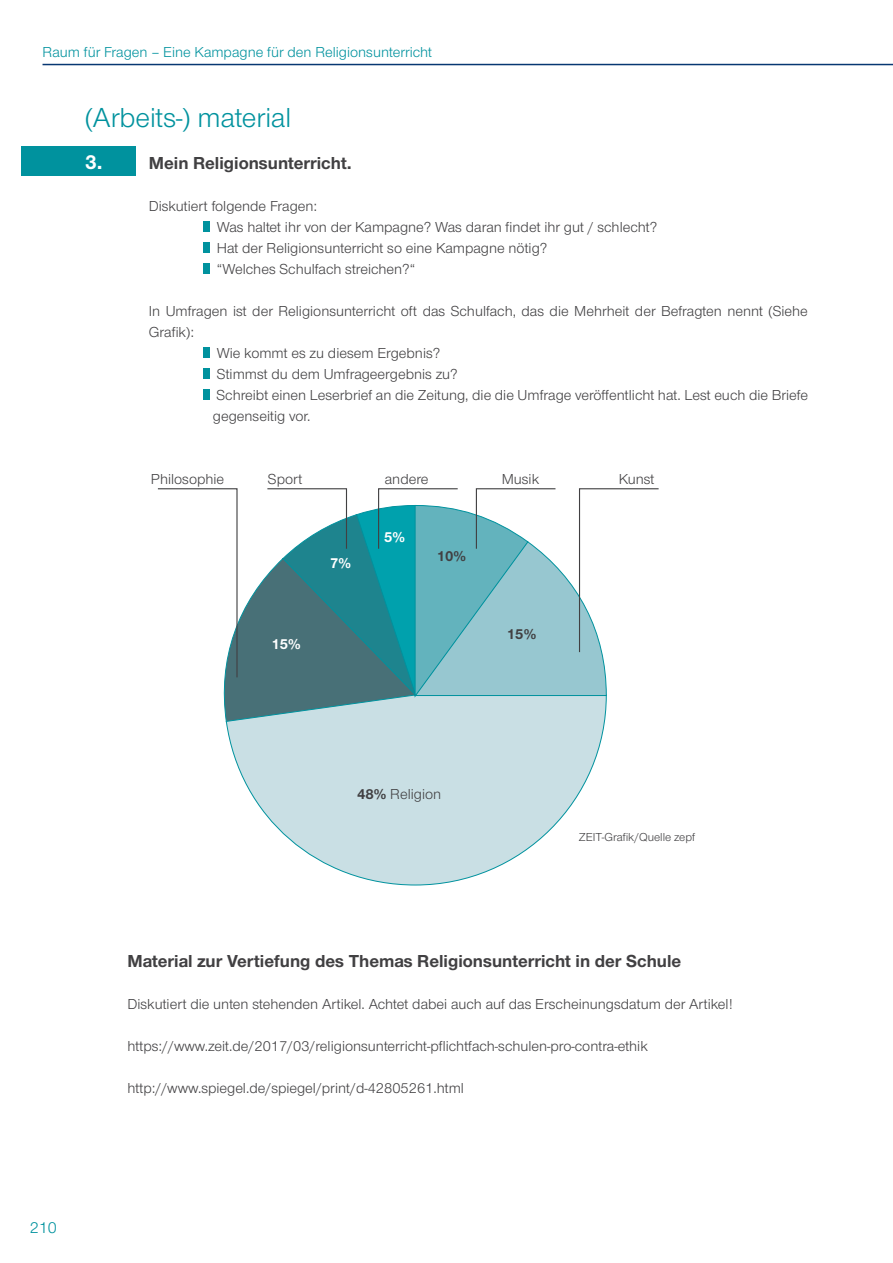
<style>
.page{position:relative;width:893px;height:1263px;background:#fff}
.page>*{position:absolute;margin:0;border:0;box-sizing:border-box;transform-origin:0 0}
.t1{font:28.5px "Nordelbica";color:#00929e}
.t2{font:700 18px "Nordelbica";color:#414042}
.t3{font:16.5px "Nordelbica";color:#00929e}
.t4{font:15px/21px "Nordelbica";color:#414042}
.t5{font:15px "Nordelbica";color:#00929e}
.t6{font:700 15px "Nordelbica";color:#fff}
.t7{font:700 15px "Nordelbica";color:#414042}
.t8{font:12px "Nordelbica";color:#414042}
.s1{font-size:21px;color:#fff}
.s2{font-weight:700}
</style>
<div class="page">
<hr style="left:43px;top:64px;width:850px;height:1px;background:#073772">
<div style="left:21px;top:146px;width:115px;height:30px;background:#00929e"></div>
<div style="left:203px;top:221px;width:6px;height:11px;background:#00929e"></div>
<div style="left:203px;top:242px;width:6px;height:11px;background:#00929e"></div>
<div style="left:203px;top:263px;width:6px;height:11px;background:#00929e"></div>
<div style="left:203px;top:347px;width:6px;height:11px;background:#00929e"></div>
<div style="left:203px;top:368px;width:6px;height:11px;background:#00929e"></div>
<div style="left:203px;top:389px;width:6px;height:11px;background:#00929e"></div>
<svg style="left:226px;top:723px;width:379px;height:163px"></svg>
<svg style="left:157px;top:488px;width:502px;height:235px"></svg>
<p class="t5" style="left:43px;top:44px;width:391px">Raum für Fragen – Eine Kampagne für den Religionsunterricht</p>
<h1 class="t1" style="left:85px;top:101px;width:208px">(Arbeits-) material</h1>
<p class="t2" style="left:85px;top:152px;width:268px"><span class="s1">3.</span> Mein Religionsunterricht.</p>
<p class="t4" style="left:217px;top:196px;width:442px;text-indent:-68px">Diskutiert folgende Fragen:<br>Was haltet ihr von der Kampagne? Was daran findet ihr gut / schlecht?<br>Hat der Religionsunterricht so eine Kampagne nötig?<br>“Welches Schulfach streichen?“</p>
<p class="t4" style="left:149px;top:301px;width:661px">In Umfragen ist der Religionsunterricht oft das Schulfach, das die Mehrheit der Befragten nennt (Siehe</p>
<p class="t4" style="left:149px;top:322px;width:47px">Grafik):</p>
<p class="t4" style="left:217px;top:343px;width:225px">Wie kommt es zu diesem Ergebnis?</p>
<p class="t4" style="left:217px;top:364px;width:242px">Stimmst du dem Umfrageergebnis zu?</p>
<p class="t4" style="left:217px;top:385px;width:593px">Schreibt einen Leserbrief an die Zeitung, die die Umfrage veröffentlicht hat. Lest euch die Briefe</p>
<p class="t4" style="left:213px;top:406px;width:99px">gegenseitig vor.</p>
<p class="t4" style="left:151px;top:469px;width:75px">Philosophie</p>
<p class="t4" style="left:268px;top:469px;width:36px">Sport</p>
<p class="t4" style="left:385px;top:469px;width:45px">andere</p>
<p class="t4" style="left:502px;top:469px;width:39px">Musik</p>
<p class="t4" style="left:619px;top:469px;width:37px">Kunst</p>
<p class="t6" style="left:271px;top:635px;width:31px">15%</p>
<p class="t6" style="left:330px;top:554px;width:22px">7%</p>
<p class="t6" style="left:384px;top:528px;width:22px">5%</p>
<p class="t7" style="left:437px;top:547px;width:31px">10%</p>
<p class="t7" style="left:507px;top:625px;width:31px">15%</p>
<p class="t4" style="left:357px;top:784px;width:86px"><span class="s2">48%</span> Religion</p>
<p class="t8" style="left:579px;top:830px;width:118px">ZEIT-Grafik/Quelle zepf</p>
<p class="t3" style="left:30px;top:1218px;width:29px">210</p>
<p class="t2" style="left:128px;top:950px;width:555px">Material zur Vertiefung des Themas Religionsunterricht in der Schule</p>
<p class="t4" style="left:128px;top:994px;width:606px">Diskutiert die unten stehenden Artikel. Achtet dabei auch auf das Erscheinungsdatum der Artikel!</p>
<p class="t4" style="left:128px;top:1036px;width:522px">https://www.zeit.de/2017/03/religionsunterricht-pflichtfach-schulen-pro-contra-ethik</p>
<p class="t4" style="left:128px;top:1078px;width:338px">http://www.spiegel.de/spiegel/print/d-42805261.html</p>
</div>
